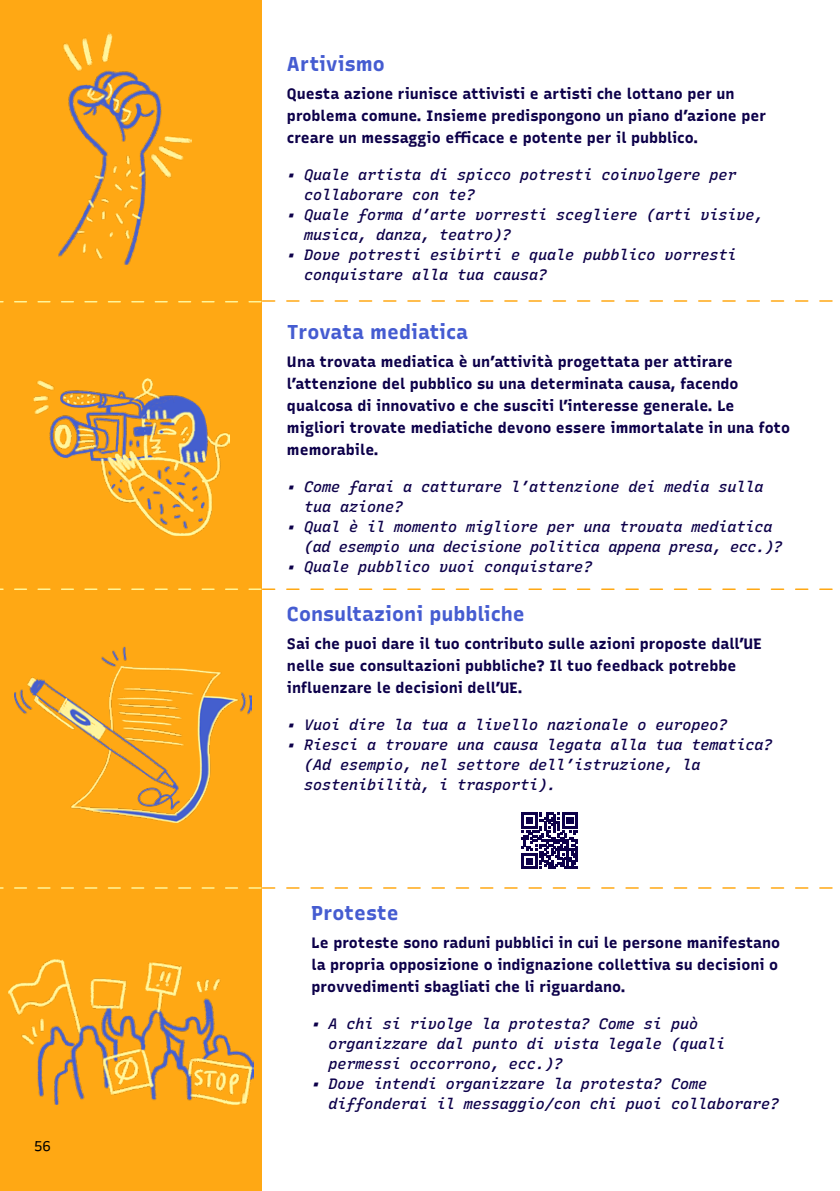
<style>
.page{position:relative;width:840px;height:1191px;background:#fff}
.page>*{position:absolute;margin:0;border:0;box-sizing:border-box;transform-origin:0 0}
.special_text_-_final_choice____D{font:300 20px "Recursive Sans Linear";color:#455cd1}
.special_text_-_final_choice____D-2{font:300 15px/22px "Recursive Sans Linear";color:#0d004a}
.t1{font:300 14px "Recursive Sans Linear";color:#000}
</style>
<div class="page">
<hr style="left:839px;top:0;width:1px;height:1191px;background:#ffa814">
<div style="left:0;top:0;width:261px;height:1191px;background:#ffa814"></div>
<img style="left:34px;top:378px;width:195px;height:157px">
<img style="left:9px;top:960px;width:244px;height:144px">
<img style="left:58px;top:32px;width:133px;height:233px">
<svg style="left:521px;top:812px;width:56px;height:57px"></svg>
<img style="left:14px;top:647px;width:237px;height:175px">
<svg style="left:0;top:300px;width:833px;height:2px"></svg>
<svg style="left:0;top:588px;width:833px;height:2px"></svg>
<svg style="left:0;top:887px;width:833px;height:1px"></svg>
<p class="t1" style="left:34px;top:1135px;width:18px">56</p>
<p class="special_text_-_final_choice____D" style="left:287px;top:49px;width:99px">Artivismo</p>
<p class="special_text_-_final_choice____D-2" style="left:287px;top:82px;width:480px">Questa azione riunisce attivisti e artisti che lottano per un problema comune. Insieme predispongono un piano d’azione per creare un messaggio efficace e potente per il pubblico.</p>
<p class="special_text_-_final_choice____D-2" style="left:304px;top:164px;width:434px;line-height:20px;text-indent:-17px">• Quale artista di spicco potresti coinvolgere per collaborare con te?</p>
<p class="special_text_-_final_choice____D-2" style="left:304px;top:204px;width:461px;line-height:20px;text-indent:-17px">• Quale forma d’arte vorresti scegliere (arti visive, musica, danza, teatro)?</p>
<p class="special_text_-_final_choice____D-2" style="left:304px;top:244px;width:434px;line-height:20px;text-indent:-17px">• Dove potresti esibirti e quale pubblico vorresti conquistare alla tua causa?</p>
<p class="special_text_-_final_choice____D" style="left:287px;top:316px;width:182px">Trovata mediatica</p>
<p class="special_text_-_final_choice____D-2" style="left:287px;top:350px;width:504px">Una trovata mediatica è un’attività progettata per attirare l’attenzione del pubblico su una determinata causa, facendo qualcosa di innovativo e che susciti l’interesse generale. Le migliori trovate mediatiche devono essere immortalate in una foto memorabile.</p>
<p class="special_text_-_final_choice____D-2" style="left:304px;top:476px;width:461px;line-height:20px;text-indent:-17px">• Come farai a catturare l’attenzione dei media sulla tua azione?</p>
<p class="special_text_-_final_choice____D-2" style="left:304px;top:516px;width:479px;line-height:20px;text-indent:-17px">• Qual è il momento migliore per una trovata mediatica (ad esempio una decisione politica appena presa, ecc.)?</p>
<p class="special_text_-_final_choice____D-2" style="left:287px;top:555px;width:307px">• Quale pubblico vuoi conquistare?</p>
<p class="special_text_-_final_choice____D" style="left:287px;top:598px;width:239px">Consultazioni pubbliche</p>
<p class="special_text_-_final_choice____D-2" style="left:287px;top:632px;width:476px">Sai che puoi dare il tuo contributo sulle azioni proposte dall’UE nelle sue consultazioni pubbliche? Il tuo feedback potrebbe influenzare le decisioni dell’UE.</p>
<p class="special_text_-_final_choice____D-2" style="left:287px;top:713px;width:442px">• Vuoi dire la tua a livello nazionale o europeo?</p>
<p class="special_text_-_final_choice____D-2" style="left:304px;top:734px;width:470px;line-height:20px;text-indent:-17px">• Riesci a trovare una causa legata alla tua tematica? (Ad esempio, nel settore dell’istruzione, la sostenibilità, i trasporti).</p>
<p class="special_text_-_final_choice____D" style="left:311px;top:897px;width:89px">Proteste</p>
<p class="special_text_-_final_choice____D-2" style="left:311px;top:931px;width:470px">Le proteste sono raduni pubblici in cui le persone manifestano la propria opposizione o indignazione collettiva su decisioni o provvedimenti sbagliati che li riguardano.</p>
<p class="special_text_-_final_choice____D-2" style="left:328px;top:1013px;width:398px;line-height:20px;text-indent:-17px">• A chi si rivolge la protesta? Come si può organizzare dal punto di vista legale (quali permessi occorrono, ecc.)?</p>
<p class="special_text_-_final_choice____D-2" style="left:328px;top:1073px;width:452px;line-height:20px;text-indent:-17px">• Dove intendi organizzare la protesta? Come diffonderai il messaggio/con chi puoi collaborare?</p>
</div>
